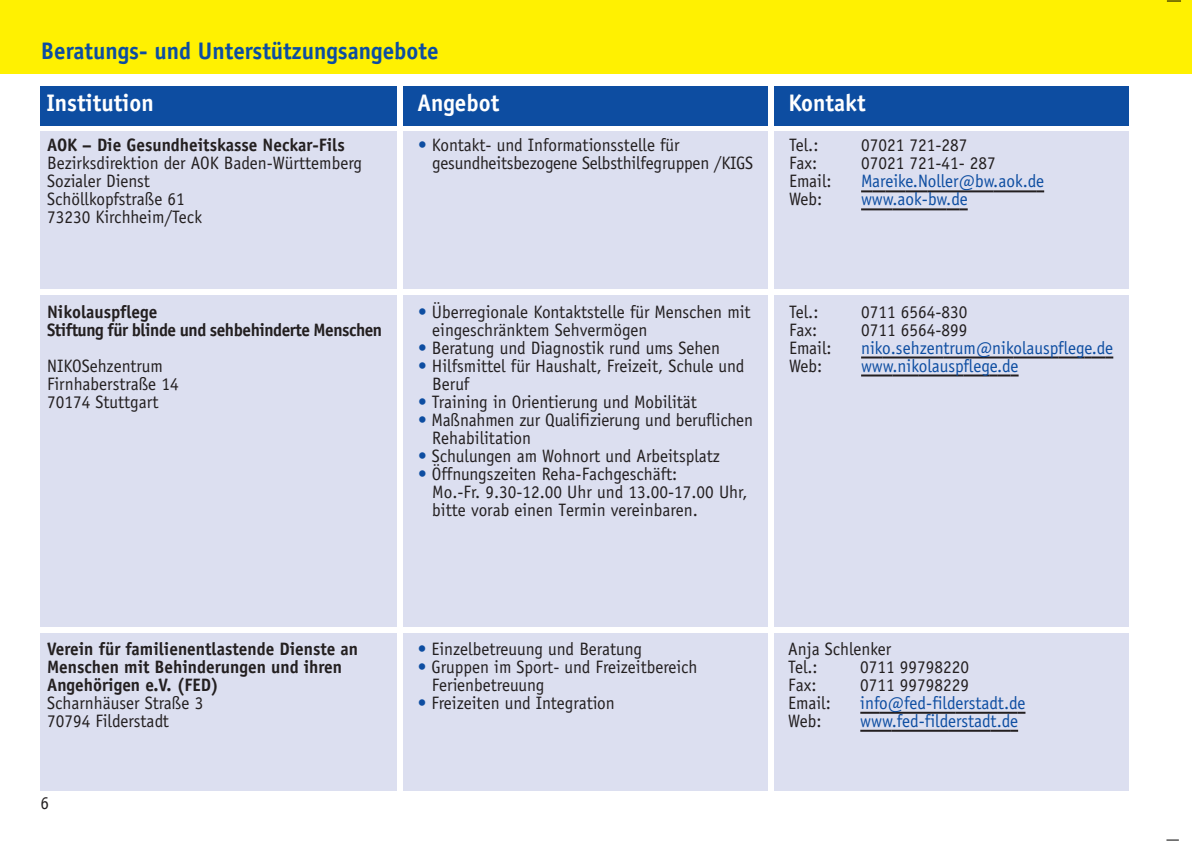
<style>
.page{position:relative;width:1192px;height:842px;background:#fff}
.page>*{position:absolute;margin:0;border:0;box-sizing:border-box;transform-origin:0 0}
.t1{font:700 24px "Officina Sans";color:#0d4da1;scale:.96 1}
.t2{font:700 24px "Officina Sans";color:#fff;scale:.96 1}
.t3{font:18px/18px "Officina Sans";color:#231f20;scale:.96 1}
.t4{font:18px "Officina Sans";color:#0d4da1;scale:.96 1}
.t5{font:700 18px/18px "Officina Sans";color:#231f20;scale:.96 1}
.t6{font:700 18px/18px "Officina Sans";letter-spacing:-.03em;color:#231f20;scale:.96 1}
.s1{color:#0d4da1}
</style>
<div class="page">
<div style="left:40px;top:86px;width:1089px;height:40px;background:#0d4da1"></div>
<div style="left:0;top:0;width:1192px;height:74px;background:#fff101"></div>
<svg style="left:1167px;top:1px;width:14px;height:1px"></svg>
<svg style="left:1166px;top:840px;width:13px;height:1px"></svg>
<div style="left:397px;top:77px;width:6px;height:737px;background:#fff"></div>
<div style="left:768px;top:79px;width:5px;height:749px;background:#fff"></div>
<svg style="left:861px;top:190px;width:24px;height:2px"></svg>
<hr style="left:885px;top:190px;width:21px;height:2px;background:#231f20">
<svg style="left:906px;top:190px;width:22px;height:2px"></svg>
<hr style="left:928px;top:190px;width:65px;height:2px;background:#231f20">
<hr style="left:993px;top:190px;width:43px;height:2px;background:#231f20">
<svg style="left:1036px;top:190px;width:8px;height:2px"></svg>
<hr style="left:861px;top:208px;width:31px;height:2px;background:#231f20">
<hr style="left:892px;top:208px;width:54px;height:2px;background:#231f20">
<svg style="left:946px;top:208px;width:22px;height:2px"></svg>
<hr style="left:861px;top:357px;width:21px;height:2px;background:#231f20">
<hr style="left:882px;top:357px;width:61px;height:2px;background:#231f20">
<hr style="left:943px;top:357px;width:70px;height:2px;background:#231f20">
<hr style="left:1013px;top:357px;width:45px;height:2px;background:#231f20">
<hr style="left:1058px;top:357px;width:26px;height:2px;background:#231f20">
<svg style="left:1084px;top:357px;width:29px;height:2px"></svg>
<hr style="left:861px;top:375px;width:31px;height:2px;background:#231f20">
<hr style="left:892px;top:375px;width:27px;height:2px;background:#231f20">
<hr style="left:919px;top:375px;width:45px;height:2px;background:#231f20">
<hr style="left:964px;top:375px;width:26px;height:2px;background:#231f20">
<svg style="left:990px;top:375px;width:29px;height:2px"></svg>
<svg style="left:860px;top:712px;width:19px;height:2px"></svg>
<hr style="left:879px;top:712px;width:76px;height:2px;background:#231f20">
<hr style="left:955px;top:712px;width:43px;height:2px;background:#231f20">
<svg style="left:998px;top:712px;width:27px;height:2px"></svg>
<hr style="left:860px;top:730px;width:32px;height:2px;background:#231f20">
<hr style="left:892px;top:730px;width:56px;height:2px;background:#231f20">
<hr style="left:948px;top:730px;width:43px;height:2px;background:#231f20">
<svg style="left:991px;top:730px;width:27px;height:2px"></svg>
<h1 class="t1" style="left:41px;top:42px;width:416px">Beratungs- und Unterstützungsangebote</h1>
<h1 class="t2" style="left:46px;top:94px;width:113px">Institution</h1>
<h1 class="t2" style="left:417px;top:94px;width:87px">Angebot</h1>
<h1 class="t2" style="left:788px;top:94px;width:82px">Kontakt</h1>
<p class="t5" style="left:47px;top:138px;width:312px">AOK – Die Gesundheitskasse Neckar-Fils</p>
<p class="t3" style="left:47px;top:156px;width:330px">Bezirksdirektion der AOK Baden-Württemberg<br>Sozialer Dienst<br>Schöllkopfstraße 61<br>73230 Kirchheim/Teck</p>
<p class="t6" style="left:47px;top:304px;width:351px">Nikolauspflege<br>Stiftung für blinde und sehbehinderte Menschen</p>
<p class="t3" style="left:47px;top:358px;width:139px">NIKOSehzentrum<br>Firnhaberstraße 14<br>70174 Stuttgart</p>
<p class="t3" style="left:432px;top:138px;width:336px;text-indent:-14px"><span class="s1">•</span> Kontakt- und Informationsstelle für gesundheitsbezogene Selbsthilfegruppen /KIGS</p>
<p class="t3" style="left:789px;top:138px;width:32px">Tel.:</p>
<p class="t3" style="left:861px;top:138px;width:112px">07021 721-287</p>
<p class="t3" style="left:789px;top:156px;width:31px">Fax:</p>
<p class="t3" style="left:861px;top:156px;width:142px">07021 721-41- 287</p>
<p class="t3" style="left:789px;top:174px;width:46px">Email:</p>
<p class="t4" style="left:861px;top:174px;width:192px">Mareike.Noller@bw.aok.de</p>
<p class="t3" style="left:789px;top:192px;width:36px">Web:</p>
<p class="t4" style="left:861px;top:192px;width:113px">www.aok-bw.de</p>
<p class="t3" style="left:432px;top:304px;width:333px;text-indent:-14px"><span class="s1">•</span> Überregionale Kontaktstelle für Menschen mit eingeschränktem Sehvermögen</p>
<p class="t3" style="left:418px;top:340px;width:316px"><span class="s1">•</span> Beratung und Diagnostik rund ums Sehen</p>
<p class="t3" style="left:432px;top:358px;width:327px;text-indent:-14px"><span class="s1">•</span> Hilfsmittel für Haushalt, Freizeit, Schule und<br>Beruf</p>
<p class="t3" style="left:418px;top:394px;width:292px"><span class="s1">•</span> Training in Orientierung und Mobilität</p>
<p class="t3" style="left:432px;top:412px;width:336px;text-indent:-14px"><span class="s1">•</span> Maßnahmen zur Qualifizierung und beruflichen<br>Rehabilitation</p>
<p class="t3" style="left:418px;top:448px;width:316px"><span class="s1">•</span> Schulungen am Wohnort und Arbeitsplatz</p>
<p class="t3" style="left:432px;top:466px;width:330px;text-indent:-14px"><span class="s1">•</span> Öffnungszeiten Reha-Fachgeschäft:<br>Mo.-Fr. 9.30-12.00 Uhr und 13.00-17.00 Uhr, bitte vorab einen Termin vereinbaren.</p>
<p class="t3" style="left:789px;top:304px;width:32px">Tel.:</p>
<p class="t3" style="left:861px;top:304px;width:112px">0711 6564-830</p>
<p class="t3" style="left:789px;top:322px;width:31px">Fax:</p>
<p class="t3" style="left:861px;top:322px;width:112px">0711 6564-899</p>
<p class="t3" style="left:789px;top:340px;width:46px">Email:</p>
<p class="t4" style="left:861px;top:341px;width:264px">niko.sehzentrum@nikolauspflege.de</p>
<p class="t3" style="left:789px;top:358px;width:36px">Web:</p>
<p class="t4" style="left:861px;top:359px;width:166px">www.nikolauspflege.de</p>
<p class="t5" style="left:47px;top:641px;width:325px">Verein für familienentlastende Dienste an<br>Menschen mit Behinderungen und ihren<br>Angehörigen e.V. (FED)</p>
<p class="t3" style="left:47px;top:695px;width:164px">Scharnhäuser Straße 3<br>70794 Filderstadt</p>
<p class="t3" style="left:41px;top:795px;width:11px">6</p>
<p class="t3" style="left:418px;top:641px;width:235px"><span class="s1">•</span> Einzelbetreuung und Beratung</p>
<p class="t3" style="left:432px;top:659px;width:278px;text-indent:-14px"><span class="s1">•</span> Gruppen im Sport- und Freizeitbereich<br>Ferienbetreuung</p>
<p class="t3" style="left:418px;top:695px;width:207px"><span class="s1">•</span> Freizeiten und Integration</p>
<p class="t3" style="left:788px;top:641px;width:109px">Anja Schlenker<br>Tel.:</p>
<p class="t3" style="left:860px;top:659px;width:115px">0711 99798220</p>
<p class="t3" style="left:788px;top:677px;width:31px">Fax:</p>
<p class="t3" style="left:860px;top:677px;width:115px">0711 99798229</p>
<p class="t3" style="left:788px;top:695px;width:46px">Email:</p>
<p class="t4" style="left:860px;top:696px;width:174px">info@fed-filderstadt.de</p>
<p class="t3" style="left:788px;top:713px;width:36px">Web:</p>
<p class="t4" style="left:860px;top:714px;width:166px">www.fed-filderstadt.de</p>
</div>
